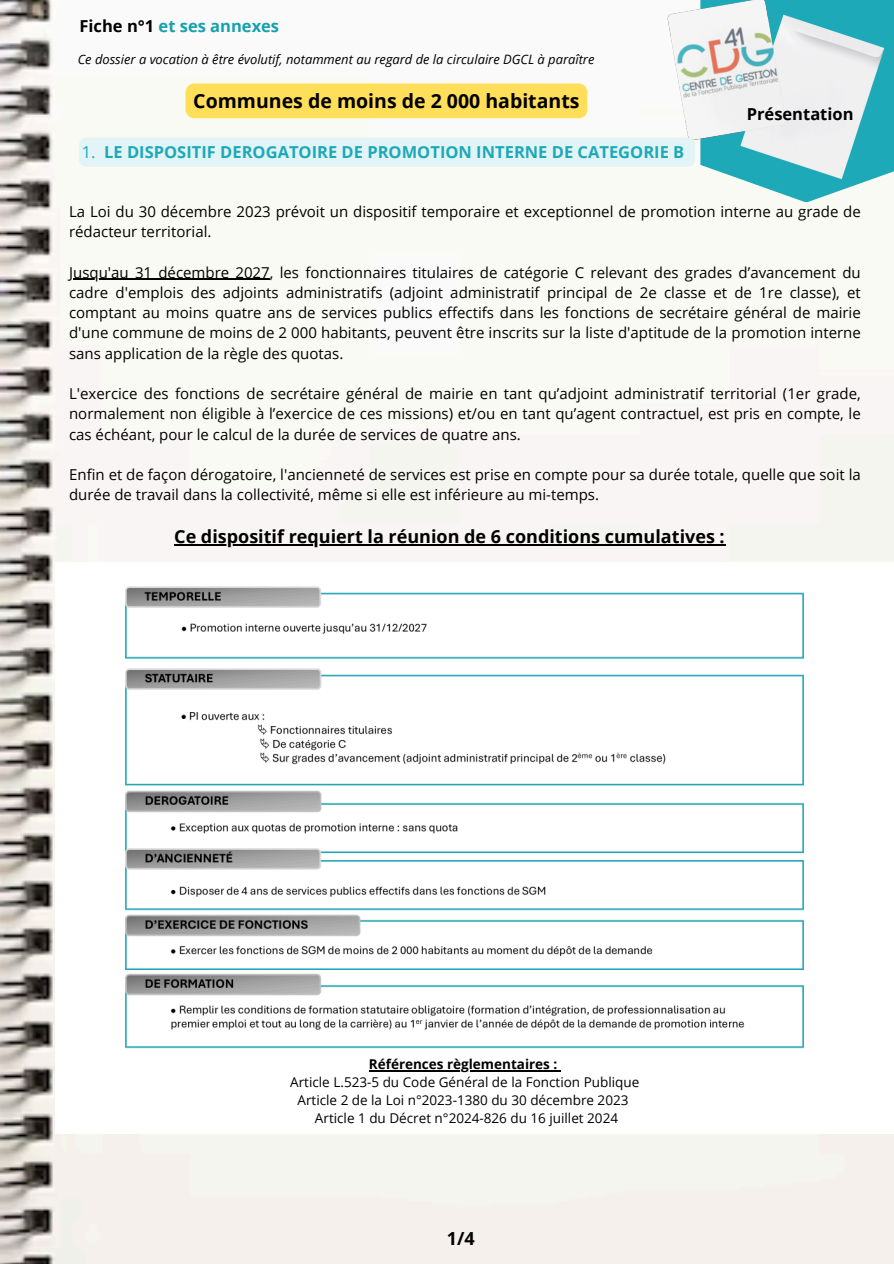
<style>
.page{position:relative;width:894px;height:1264px;background:#fff}
.page>*{position:absolute;margin:0;border:0;box-sizing:border-box;transform-origin:0 0}
.t1{font:700 19.5px "Open Sans";color:#000}
.t2{font:700 18px "Open Sans";color:#000}
.t3{font:700 16.5px "Open Sans";color:#1ea9b8}
.t4{font:700 16.5px "Open Sans";color:#16a1af}
.t5{font:700 16.5px "Open Sans";color:#000}
.t6{font:15px/20.2px "Open Sans";color:#000}
.t7{font:13.5px "Open Sans";color:#000}
.t8{font:700 13.5px "Open Sans";color:#000}
.t9{font:italic 12.9px "Open Sans";color:#000}
.s1{color:#000}
.s2{font-weight:400}
</style>
<div class="page">
<img style="left:0;top:0;width:893px;height:1263px">
<img style="left:56px;top:563px;width:837px;height:570px">
<svg style="left:79px;top:0;width:814px;height:202px"></svg>
<hr style="left:73px;top:279px;width:197px;height:1px;background:#000">
<svg style="left:281px;top:1051px;width:367px;height:79px"></svg>
<hr style="left:174px;top:544px;width:551px;height:1px;background:#000">
<p class="t4" style="left:79px;top:15px;width:201px"><span class="s1">Fiche n°1</span> et ses annexes</p>
<h1 class="t9" style="left:78px;top:50px;width:518px">Ce dossier a vocation à être évolutif, notamment au regard de la circulaire DGCL à paraître</h1>
<h2 class="t1" style="left:193px;top:87px;width:387px">Communes de moins de 2 000 habitants</h2>
<p class="t3" style="left:82px;top:140px;width:604px"><span class="s2">1.</span> LE DISPOSITIF DEROGATOIRE DE PROMOTION INTERNE DE CATEGORIE B</p>
<p class="t5" style="left:746px;top:103px;width:108px">Présentation</p>
<h1 class="t6" style="left:69px;top:201px;width:793px">La Loi du 30 décembre 2023 prévoit un dispositif temporaire et exceptionnel de promotion interne au grade de rédacteur territorial.</h1>
<h2 class="t6" style="left:69px;top:262px;width:793px">Jusqu'au 31 décembre 2027, les fonctionnaires titulaires de catégorie C relevant des grades d’avancement du</h2>
<p class="t6" style="left:69px;top:282px;width:793px;text-align:justify">cadre d'emplois des adjoints administratifs (adjoint administratif principal de 2e classe et de 1re classe), et comptant au moins quatre ans de services publics effectifs dans les fonctions de secrétaire général de mairie d'une commune de moins de 2 000 habitants, peuvent être inscrits sur la liste d'aptitude de la promotion interne sans application de la règle des quotas.</p>
<p class="t6" style="left:69px;top:383px;width:793px">L'exercice des fonctions de secrétaire général de mairie en tant qu’adjoint administratif territorial (1er grade,</p>
<h3 class="t6" style="left:69px;top:403px;width:793px">normalement non éligible à l’exercice de ces missions) et/ou en tant qu’agent contractuel, est pris en compte, le cas échéant, pour le calcul de la durée de services de quatre ans.</h3>
<h3 class="t6" style="left:69px;top:464px;width:793px">Enfin et de façon dérogatoire, l'ancienneté de services est prise en compte pour sa durée totale, quelle que soit la</h3>
<h3 class="t6" style="left:69px;top:484px;width:531px">durée de travail dans la collectivité, même si elle est inférieure au mi-temps.</h3>
<p class="t2" style="left:174px;top:524px;width:552px">Ce dispositif requiert la réunion de 6 conditions cumulatives :</p>
<h3 class="t8" style="left:369px;top:1054px;width:190px">Références règlementaires :</h3>
<h3 class="t7" style="left:290px;top:1072px;width:350px">Article L.523-5 du Code Général de la Fonction Publique</h3>
<h1 class="t7" style="left:297px;top:1090px;width:332px">Article 2 de la Loi n°2023-1380 du 30 décembre 2023</h1>
<p class="t7" style="left:315px;top:1108px;width:304px">Article 1 du Décret n°2024-826 du 16 juillet 2024</p>
<p class="t2" style="left:446px;top:1225px;width:29px">1/4</p>
</div>
